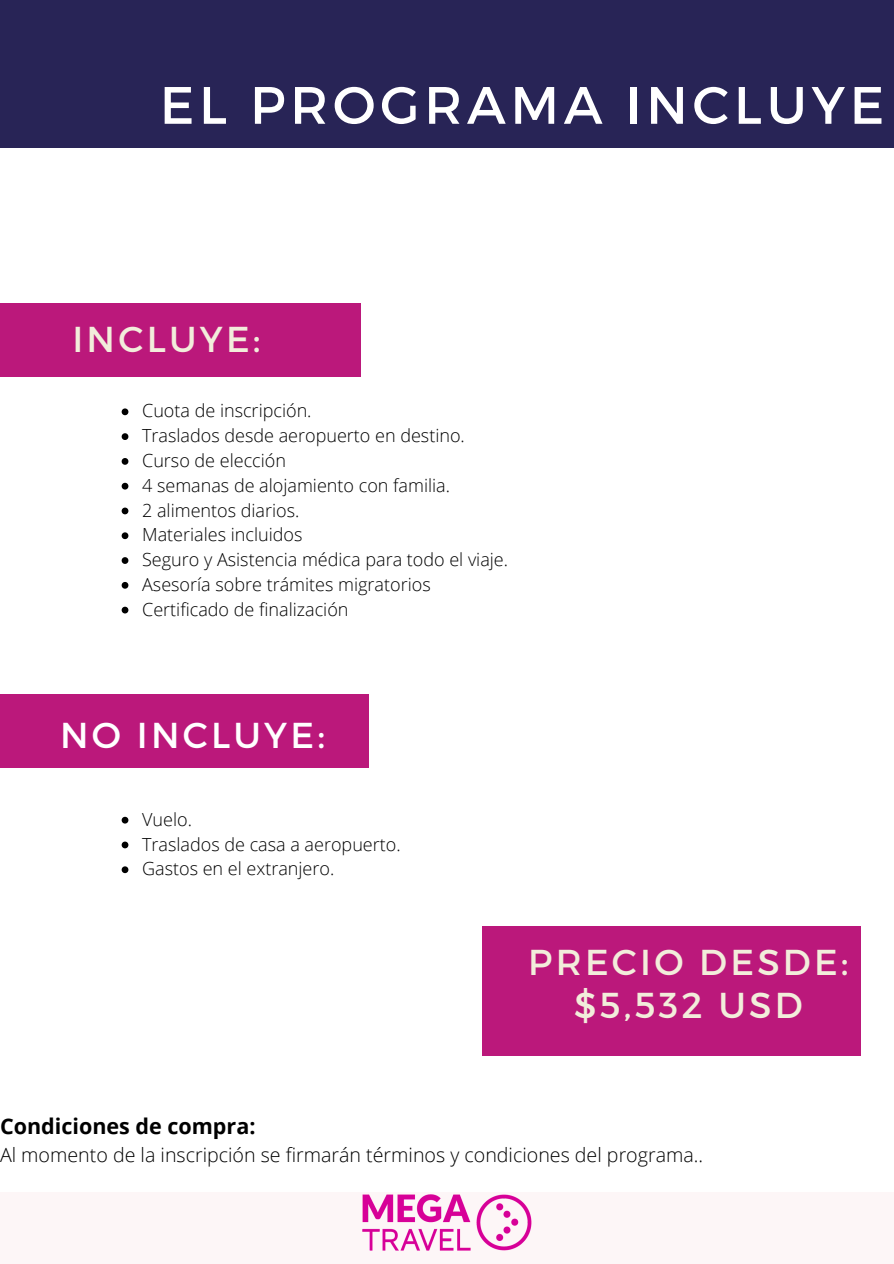
<style>
.page{position:relative;width:894px;height:1264px;background:#fff}
.page>*{position:absolute;margin:0;border:0;box-sizing:border-box;transform-origin:0 0}
.t1{font:52.5px "Montserrat";letter-spacing:.09em;color:#fff}
.t2{font:36px "Montserrat";letter-spacing:.09em;color:#f2eddb}
.t3{font:36px "Montserrat";letter-spacing:.09em;color:#fff}
.t4{font:700 21.45px "Open Sans";color:#000}
.t5{font:300 19.65px "Open Sans";color:#000}
.t6{font:300 18px "Open Sans";color:#000}
</style>
<div class="page">
<svg style="left:122px;top:408px;width:6px;height:7px"></svg>
<svg style="left:122px;top:433px;width:6px;height:7px"></svg>
<svg style="left:122px;top:458px;width:6px;height:7px"></svg>
<svg style="left:122px;top:483px;width:6px;height:6px"></svg>
<svg style="left:122px;top:507px;width:6px;height:7px"></svg>
<svg style="left:122px;top:532px;width:6px;height:7px"></svg>
<svg style="left:122px;top:557px;width:6px;height:7px"></svg>
<svg style="left:122px;top:582px;width:6px;height:6px"></svg>
<svg style="left:122px;top:606px;width:6px;height:7px"></svg>
<div style="left:482px;top:926px;width:378px;height:130px;background:#bb187b"></div>
<div style="left:0;top:303px;width:361px;height:74px;background:#bb187b"></div>
<div style="left:0;top:694px;width:368px;height:73px;background:#bb187b"></div>
<div style="left:0;top:1192px;width:893px;height:71px;background:#fdf6f7"></div>
<div style="left:0;top:0;width:893px;height:148px;background:#282456"></div>
<img style="left:362px;top:1194px;width:170px;height:57px">
<svg style="left:122px;top:816px;width:6px;height:7px"></svg>
<svg style="left:122px;top:841px;width:6px;height:7px"></svg>
<svg style="left:122px;top:866px;width:6px;height:7px"></svg>
<p class="t1" style="left:160px;top:71px;width:725px">EL PROGRAMA INCLUYE</p>
<p class="t2" style="left:72px;top:316px;width:189px">INCLUYE:</p>
<p class="t6" style="left:142px;top:398px;width:171px">Cuota de inscripción.</p>
<p class="t6" style="left:142px;top:423px;width:324px">Traslados desde aeropuerto en destino.</p>
<p class="t6" style="left:142px;top:448px;width:145px">Curso de elección</p>
<p class="t6" style="left:142px;top:472px;width:309px">4 semanas de alojamiento con familia.</p>
<p class="t6" style="left:142px;top:497px;width:159px">2 alimentos diarios.</p>
<p class="t6" style="left:142px;top:522px;width:162px">Materiales incluidos</p>
<p class="t6" style="left:142px;top:547px;width:367px">Seguro y Asistencia médica para todo el viaje.</p>
<p class="t6" style="left:142px;top:571px;width:290px">Asesoría sobre trámites migratorios</p>
<p class="t6" style="left:142px;top:596px;width:208px">Certificado de finalización</p>
<p class="t3" style="left:60px;top:711px;width:266px">NO INCLUYE:</p>
<p class="t6" style="left:142px;top:806px;width:51px">Vuelo.</p>
<p class="t6" style="left:142px;top:831px;width:260px">Traslados de casa a aeropuerto.</p>
<p class="t6" style="left:142px;top:856px;width:194px">Gastos en el extranjero.</p>
<p class="t2" style="left:528px;top:938px;width:322px">PRECIO DESDE:</p>
<p class="t2" style="left:574px;top:981px;width:230px">$5,532 USD</p>
<p class="t4" style="left:0;top:1110px;width:257px">Condiciones de compra:</p>
<p class="t5" style="left:0;top:1140px;width:704px">Al momento de la inscripción se firmarán términos y condiciones del programa..</p>
</div>
